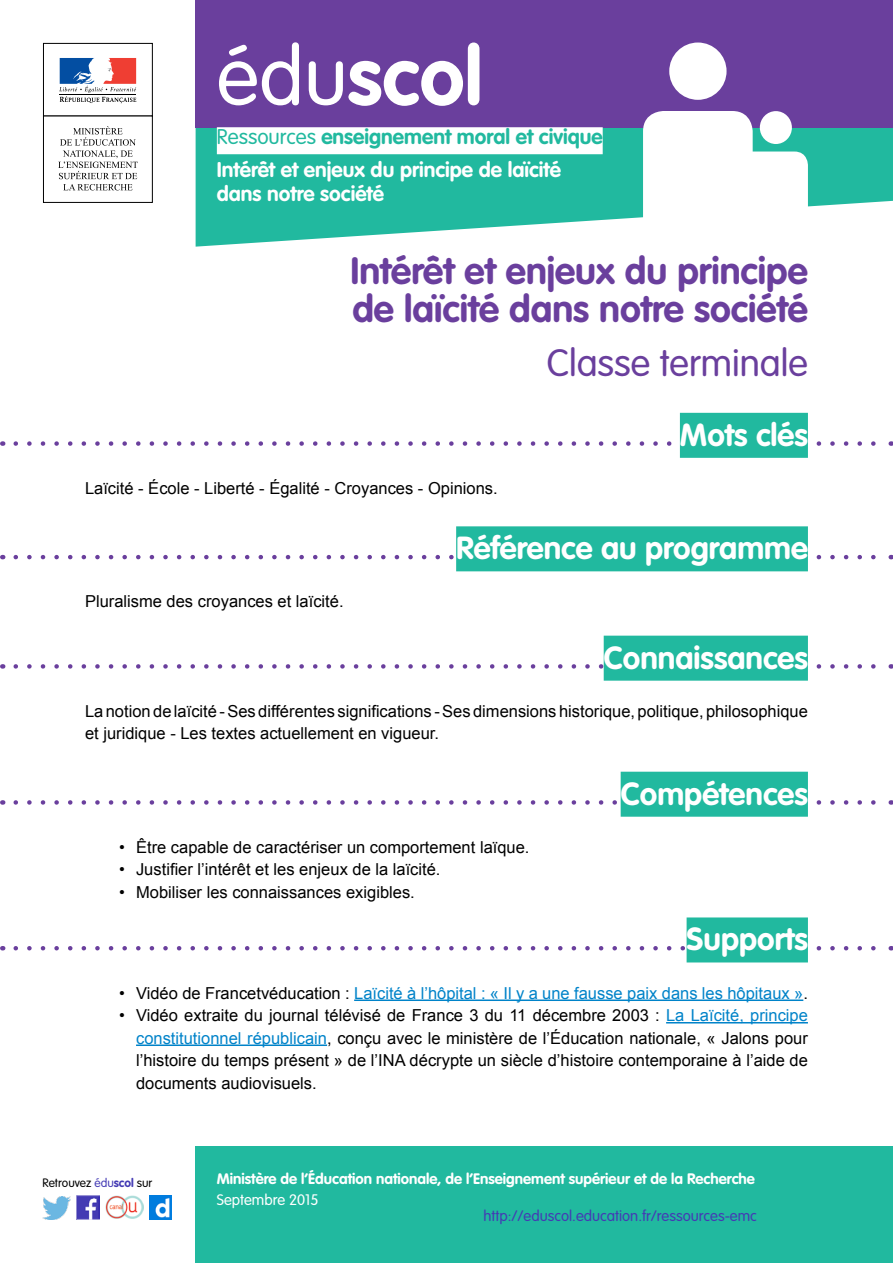
<style>
.page{position:relative;width:893px;height:1263px;background:#fff}
.page>*{position:absolute;margin:0;border:0;box-sizing:border-box;transform-origin:0 0}
.t1{font:700 81px "VAG Rounded Std";color:#fff}
.t2{font:700 37.5px/37.5px "VAG Rounded Std";color:#6a3f9d}
.t3{font:300 37.5px "VAG Rounded Std";color:#6a3f9d}
.t4{font:700 31.5px "VAG Rounded Std";color:#fff}
.t5{font:700 21px/33px "VAG Rounded Std";color:#fff}
.t6{font:16.5px/22.5px "Arial";color:#000}
.t7{font:16.5px "Arial";color:#0083c9}
.t8{font:700 15px "VAG Rounded Std";color:#fff}
.t9{font:300 15px "VAG Rounded Std";color:#443bb4}
.t10{font:300 15px "VAG Rounded Std";color:#fff}
.t11{font:300 12px "VAG Rounded Std";color:#000}
.s1{font-weight:300}
.s2{font-weight:300;color:#21b99f}
.s3{color:#21b99f}
.s4{color:#000}
.s5{color:#0083c9}
.s6{color:#443bb4}
.s7{font-weight:700;color:#443bb4}
</style>
<div class="page">
<svg style="left:196px;top:128px;width:697px;height:119px;fill:#21b99f"></svg>
<div style="left:43px;top:43px;width:110px;height:73px;border:1px solid #000"></div>
<svg style="left:59px;top:58px;width:77px;height:45px"></svg>
<hr style="left:60px;top:94px;width:76px;height:1px;background:#000">
<div style="left:43px;top:116px;width:110px;height:87px;border:1px solid #000"></div>
<svg style="left:58px;top:126px;width:80px;height:64px"></svg>
<div style="left:196px;top:0;width:697px;height:128px;background:#6a3f9d"></div>
<div style="left:217px;top:127px;width:386px;height:27px;background:#fff"></div>
<div style="left:760px;top:111px;width:32px;height:33px;background:#fff;border-radius:50%"></div>
<div style="left:643px;top:111px;width:110px;height:144px;background:#fff;border-radius:20px"></div>
<div style="left:725px;top:152px;width:83px;height:103px;background:#fff;border-radius:14px"></div>
<div style="left:669px;top:43px;width:58px;height:57px;background:#fff;border-radius:50%"></div>
<div style="left:196px;top:1146px;width:697px;height:117px;background:#21b99f"></div>
<img style="left:76px;top:1196px;width:24px;height:23px">
<img style="left:43px;top:1197px;width:27px;height:22px">
<img style="left:149px;top:1196px;width:23px;height:23px">
<img style="left:105px;top:1196px;width:38px;height:22px">
<svg style="left:16px;top:441px;width:860px;height:5px"></svg>
<div style="left:680px;top:413px;width:128px;height:45px;background:#21b99f"></div>
<svg style="left:16px;top:555px;width:860px;height:4px"></svg>
<div style="left:456px;top:526px;width:352px;height:45px;background:#21b99f"></div>
<svg style="left:16px;top:664px;width:860px;height:5px"></svg>
<div style="left:604px;top:636px;width:204px;height:45px;background:#21b99f"></div>
<svg style="left:16px;top:800px;width:860px;height:5px"></svg>
<div style="left:621px;top:772px;width:187px;height:45px;background:#21b99f"></div>
<svg style="left:16px;top:946px;width:860px;height:4px"></svg>
<div style="left:687px;top:917px;width:121px;height:45px;background:#21b99f"></div>
<hr style="left:354px;top:999px;width:449px;height:2px;background:#0083c9">
<hr style="left:666px;top:1022px;width:142px;height:1px;background:#0083c9">
<hr style="left:136px;top:1044px;width:191px;height:2px;background:#0083c9">
<h1 class="t1" style="left:217px;top:29px;width:267px"><span class="s1">édu</span>scol</h1>
<p class="t5" style="left:217px;top:121px;width:387px"><span class="s2">Ressources</span> <span class="s3">enseignement moral et civique<br></span>Intérêt et enjeux du principe de laïcité</p>
<p class="t5" style="left:217px;top:178px;width:169px">dans notre société</p>
<h2 class="t2" style="left:350px;top:253px;width:459px">Intérêt et enjeux du principe de laïcité dans notre société</h2>
<h2 class="t3" style="left:547px;top:341px;width:263px">Classe terminale</h2>
<h3 class="t4" style="left:680px;top:416px;width:130px">Mots clés</h3>
<p class="t6" style="left:85px;top:477px;width:414px">Laïcité - École - Liberté - Égalité - Croyances - Opinions.</p>
<h3 class="t4" style="left:456px;top:530px;width:353px">Référence au programme</h3>
<p class="t6" style="left:85px;top:590px;width:260px">Pluralisme des croyances et laïcité.</p>
<h3 class="t4" style="left:604px;top:639px;width:206px">Connaissances</h3>
<p class="t6" style="left:85px;top:700px;width:724px">La notion de laïcité - Ses différentes significations - Ses dimensions historique, politique, philosophique et juridique - Les textes actuellement en vigueur.</p>
<h3 class="t4" style="left:621px;top:775px;width:189px">Compétences</h3>
<p class="t6" style="left:119px;top:836px;width:412px">• Être capable de caractériser un comportement laïque.</p>
<p class="t6" style="left:119px;top:858px;width:323px">• Justifier l’intérêt et les enjeux de la laïcité.</p>
<p class="t6" style="left:119px;top:881px;width:297px">• Mobiliser les connaissances exigibles.</p>
<h3 class="t4" style="left:687px;top:921px;width:123px">Supports</h3>
<p class="t7" style="left:119px;top:982px;width:690px"><span class="s4">• Vidéo de Francetvéducation :</span> Laïcité à l’hôpital : « Il y a une fausse paix dans les hôpitaux »<span class="s4">.</span></p>
<p class="t6" style="left:136px;top:1004px;width:673px;text-align:justify;text-indent:-17px">• Vidéo extraite du journal télévisé de France 3 du 11 décembre 2003 : <span class="s5">La Laïcité, principe constitutionnel républicain</span>, conçu avec le ministère de l’Éducation nationale, « Jalons pour l’histoire du temps présent » de l’INA décrypte un siècle d’histoire contemporaine à l’aide de documents audiovisuels.</p>
<p class="t11" style="left:43px;top:1176px;width:111px">Retrouvez <span class="s6">édu</span><span class="s7">scol</span> sur</p>
<p class="t8" style="left:217px;top:1170px;width:540px">Ministère de l’Éducation nationale, de l’Enseignement supérieur et de la Recherche</p>
<p class="t10" style="left:217px;top:1191px;width:103px">Septembre 2015</p>
<p class="t9" style="left:483px;top:1207px;width:275px">http://eduscol.education.fr/ressources-emc</p>
</div>
